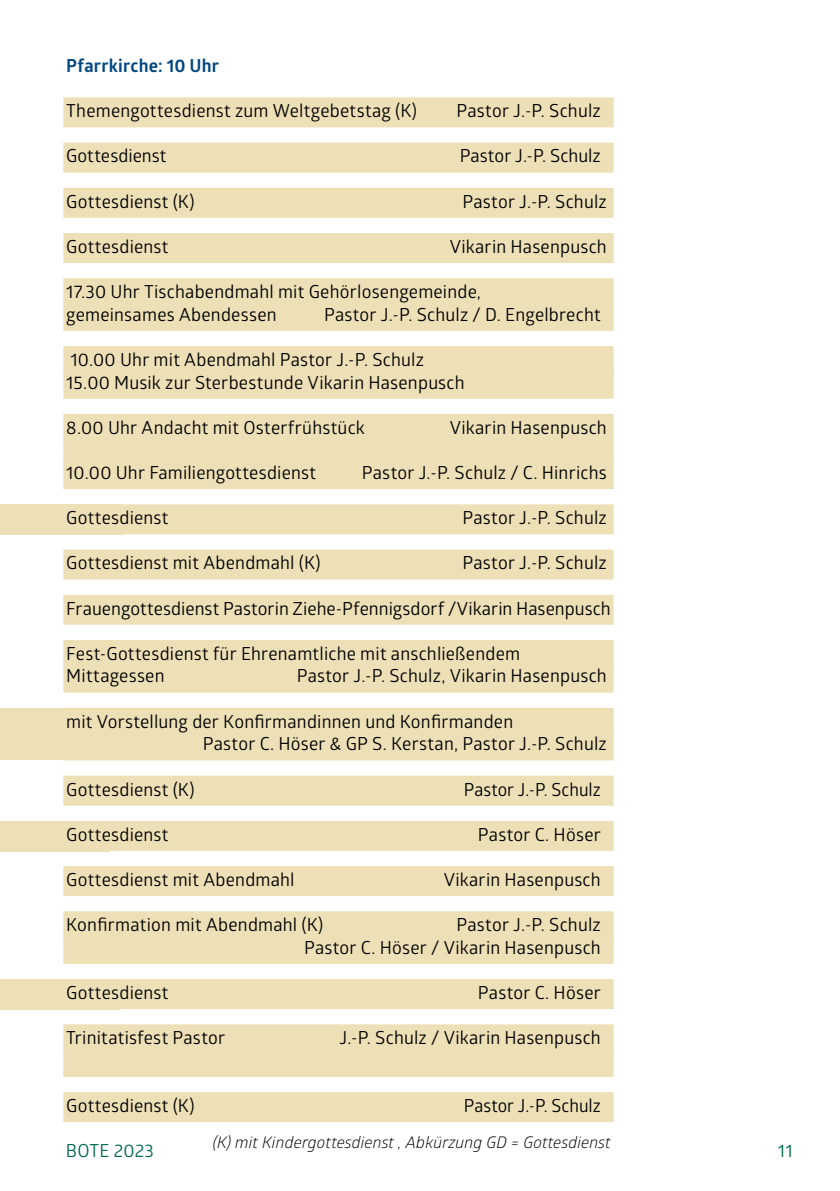
<style>
.page{position:relative;width:840px;height:1191px;background:#fff}
.page>*{position:absolute;margin:0;border:0;box-sizing:border-box;transform-origin:0 0}
.t1{font:18px/22.6px "Glober";letter-spacing:.01em;color:#000}
.t2{font:700 18px "Glober";letter-spacing:.015em;color:#004780}
.t3{font:18px "Glober";letter-spacing:.01em;color:#006751}
.t4{font:italic 16px "Glober";letter-spacing:.005em;color:#000}
</style>
<div class="page">
<div style="left:0;top:979px;width:119px;height:30px;background:#ede0b7"></div>
<div style="left:0;top:708px;width:100px;height:52px;background:#ede0b7"></div>
<div style="left:0;top:821px;width:109px;height:30px;background:#ede0b7"></div>
<div style="left:0;top:504px;width:122px;height:30px;background:#ede0b7"></div>
<div style="left:63px;top:97px;width:550px;height:30px;background:#ede0b7"></div>
<div style="left:63px;top:143px;width:550px;height:30px;background:#ede0b7"></div>
<div style="left:63px;top:188px;width:550px;height:30px;background:#ede0b7"></div>
<div style="left:63px;top:233px;width:550px;height:30px;background:#ede0b7"></div>
<div style="left:63px;top:278px;width:550px;height:30px;background:#ede0b7"></div>
<div style="left:63px;top:301px;width:550px;height:30px;background:#ede0b7"></div>
<div style="left:63px;top:346px;width:550px;height:30px;background:#ede0b7"></div>
<div style="left:63px;top:369px;width:550px;height:30px;background:#ede0b7"></div>
<div style="left:63px;top:414px;width:550px;height:30px;background:#ede0b7"></div>
<div style="left:63px;top:436px;width:550px;height:30px;background:#ede0b7"></div>
<div style="left:63px;top:459px;width:550px;height:30px;background:#ede0b7"></div>
<div style="left:63px;top:504px;width:550px;height:30px;background:#ede0b7"></div>
<div style="left:63px;top:549px;width:550px;height:30px;background:#ede0b7"></div>
<div style="left:63px;top:595px;width:550px;height:30px;background:#ede0b7"></div>
<div style="left:63px;top:640px;width:550px;height:30px;background:#ede0b7"></div>
<div style="left:63px;top:662px;width:550px;height:30px;background:#ede0b7"></div>
<div style="left:63px;top:708px;width:550px;height:30px;background:#ede0b7"></div>
<div style="left:63px;top:730px;width:550px;height:30px;background:#ede0b7"></div>
<div style="left:63px;top:775px;width:550px;height:30px;background:#ede0b7"></div>
<div style="left:63px;top:821px;width:550px;height:30px;background:#ede0b7"></div>
<div style="left:63px;top:866px;width:550px;height:30px;background:#ede0b7"></div>
<div style="left:63px;top:911px;width:550px;height:30px;background:#ede0b7"></div>
<div style="left:63px;top:934px;width:550px;height:30px;background:#ede0b7"></div>
<div style="left:63px;top:979px;width:550px;height:30px;background:#ede0b7"></div>
<div style="left:63px;top:1024px;width:550px;height:30px;background:#ede0b7"></div>
<div style="left:63px;top:1047px;width:550px;height:30px;background:#ede0b7"></div>
<div style="left:63px;top:1092px;width:550px;height:30px;background:#ede0b7"></div>
<p class="t2" style="left:66px;top:53px;width:154px">Pfarrkirche: 10 Uhr</p>
<p class="t1" style="left:66px;top:99px;width:352px">Themengottesdienst zum Weltgebetstag (K)</p>
<p class="t1" style="left:456px;top:99px;width:146px">Pastor J.-P. Schulz</p>
<p class="t1" style="left:66px;top:144px;width:102px">Gottesdienst</p>
<p class="t1" style="left:459px;top:144px;width:142px">Pastor J.-P. Schulz</p>
<p class="t1" style="left:66px;top:189px;width:130px">Gottesdienst (K)</p>
<p class="t1" style="left:462px;top:189px;width:146px">Pastor J.-P. Schulz</p>
<p class="t1" style="left:66px;top:234px;width:104px">Gottesdienst</p>
<p class="t1" style="left:449px;top:234px;width:158px">Vikarin Hasenpusch</p>
<p class="t1" style="left:66px;top:280px;width:416px">17.30 Uhr Tischabendmahl mit Gehörlosengemeinde, gemeinsames Abendessen</p>
<p class="t1" style="left:324px;top:302px;width:278px">Pastor J.-P. Schulz / D. Engelbrecht</p>
<p class="t1" style="left:66px;top:347px;width:400px">10.00 Uhr mit Abendmahl Pastor J.-P. Schulz<br>15.00 Musik zur Sterbestunde Vikarin Hasenpusch</p>
<p class="t1" style="left:66px;top:415px;width:300px">8.00 Uhr Andacht mit Osterfrühstück</p>
<p class="t1" style="left:449px;top:415px;width:158px">Vikarin Hasenpusch</p>
<p class="t1" style="left:66px;top:460px;width:251px">10.00 Uhr Familiengottesdienst</p>
<p class="t1" style="left:362px;top:460px;width:246px">Pastor J.-P. Schulz / C. Hinrichs</p>
<p class="t1" style="left:66px;top:506px;width:104px">Gottesdienst</p>
<p class="t1" style="left:462px;top:506px;width:146px">Pastor J.-P. Schulz</p>
<p class="t1" style="left:66px;top:551px;width:256px">Gottesdienst mit Abendmahl (K)</p>
<p class="t1" style="left:462px;top:551px;width:146px">Pastor J.-P. Schulz</p>
<p class="t1" style="left:66px;top:596px;width:545px">Frauengottesdienst Pastorin Ziehe-Pfennigsdorf /Vikarin Hasenpusch</p>
<p class="t1" style="left:66px;top:641px;width:455px">Fest-Gottesdienst für Ehrenamtliche mit anschließendem<br>Mittagessen</p>
<p class="t1" style="left:296px;top:664px;width:311px">Pastor J.-P. Schulz, Vikarin Hasenpusch</p>
<p class="t1" style="left:203px;top:709px;width:405px;text-indent:-136px">mit Vorstellung der Konfirmandinnen und Konfirmanden<br>Pastor C. Höser &amp; GP S. Kerstan, Pastor J.-P. Schulz</p>
<p class="t1" style="left:66px;top:777px;width:130px">Gottesdienst (K)</p>
<p class="t1" style="left:463px;top:777px;width:138px">Pastor J.-P. Schulz</p>
<p class="t1" style="left:66px;top:822px;width:104px">Gottesdienst</p>
<p class="t1" style="left:477px;top:822px;width:124px">Pastor C. Höser</p>
<p class="t1" style="left:66px;top:867px;width:230px">Gottesdienst mit Abendmahl</p>
<p class="t1" style="left:443px;top:867px;width:158px">Vikarin Hasenpusch</p>
<p class="t1" style="left:66px;top:912px;width:258px">Konfirmation mit Abendmahl (K)</p>
<p class="t1" style="left:304px;top:912px;width:298px;text-align:right">Pastor J.-P. Schulz<br>Pastor C. Höser / Vikarin Hasenpusch</p>
<p class="t1" style="left:66px;top:980px;width:104px">Gottesdienst</p>
<p class="t1" style="left:477px;top:980px;width:124px">Pastor C. Höser</p>
<p class="t1" style="left:66px;top:1025px;width:160px">Trinitatisfest Pastor</p>
<p class="t1" style="left:339px;top:1025px;width:263px">J.-P. Schulz / Vikarin Hasenpusch</p>
<p class="t1" style="left:66px;top:1093px;width:130px">Gottesdienst (K)</p>
<p class="t1" style="left:463px;top:1093px;width:138px">Pastor J.-P. Schulz</p>
<p class="t4" style="left:213px;top:1131px;width:399px">(K) mit Kindergottesdienst , Abkürzung GD = Gottesdienst</p>
<p class="t3" style="left:66px;top:1138px;width:90px">BOTE 2023</p>
<p class="t3" style="left:777px;top:1138px;width:16px">11</p>
</div>
